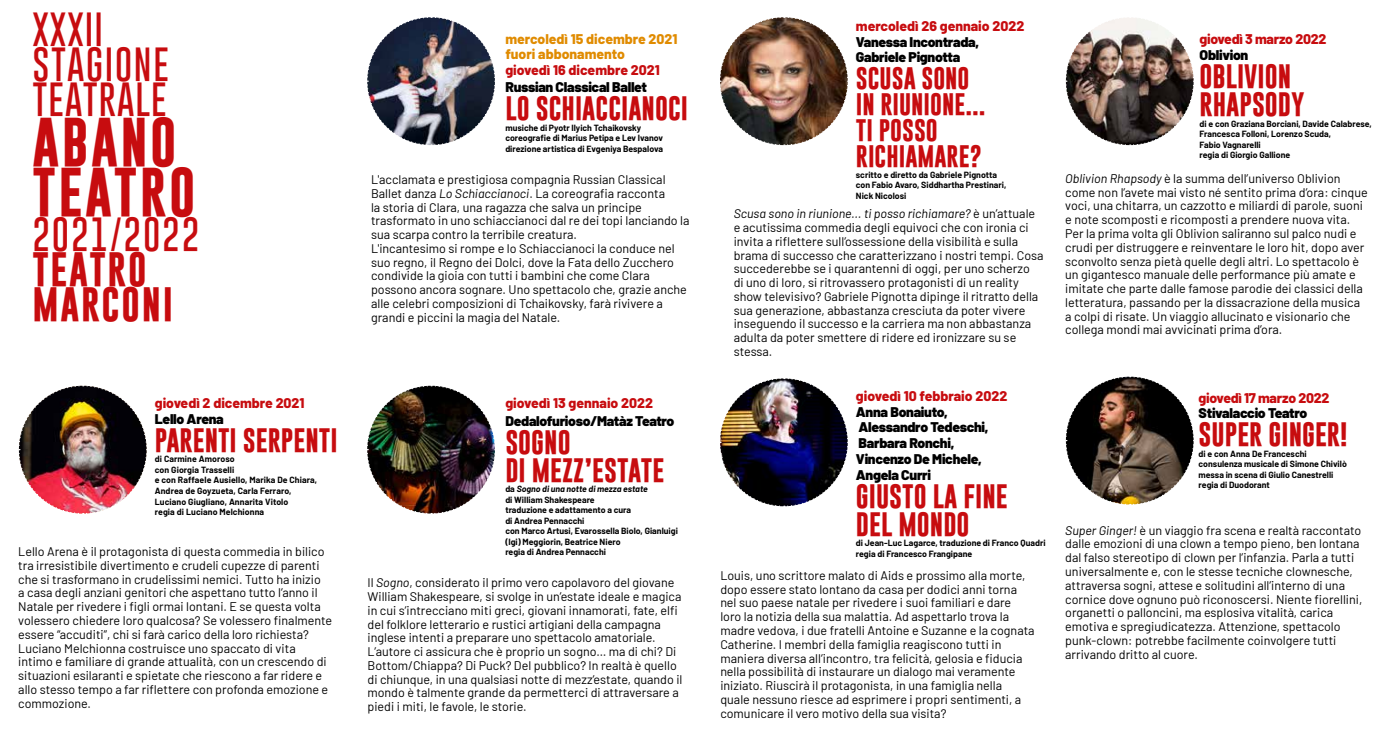
<style>
.page{position:relative;width:1386px;height:745px;background:#fff}
.page>*{position:absolute;margin:0;border:0;box-sizing:border-box;transform-origin:0 0}
.t1{font:700 49.88px/49.9px "Gobold";letter-spacing:.05em;color:#c70c0f}
.t2{font:100 34.88px/34.9px "Gobold";letter-spacing:.04em;color:#c70c0f}
.t3{font:700 34.88px/34.9px "Gobold";letter-spacing:.05em;color:#c70c0f}
.t4{font:700 24.5px/28px "Gobold";color:#c70c0f}
.t5{font:700 22.5px/26.2px "Gobold";color:#c70c0f}
.t6{font:900 14px/15.8px "Barlow";letter-spacing:-.02em;color:#000}
.t7{font:800 14px "Barlow";color:#c70c0f}
.t8{font:800 14px/15.1px "Barlow";color:#e08b00}
.t9{font:800 14px "Barlow";letter-spacing:-.02em;color:#c70c0f}
.t10{font:12.5px/13.8px "Barlow";color:#000}
.t11{font:700 8.75px/10.5px "Barlow";color:#000}
.s1{font-style:italic}
</style>
<div class="page">
<img style="left:18px;top:385px;width:129px;height:129px">
<img style="left:367px;top:17px;width:128px;height:128px">
<img style="left:367px;top:385px;width:128px;height:129px">
<img style="left:720px;top:378px;width:128px;height:129px">
<img style="left:720px;top:17px;width:128px;height:129px">
<svg style="left:1065px;top:17px;width:129px;height:129px"></svg>
<svg style="left:1065px;top:376px;width:129px;height:129px"></svg>
<h2 class="t2" style="left:32px;top:12px;width:138px">XXXII<br>STAGIONE<br>TEATRALE</h2>
<h1 class="t1" style="left:32px;top:117px;width:164px">ABANO<br>TEATRO</h1>
<h2 class="t2" style="left:32px;top:216px;width:168px">2021/2022</h2>
<h2 class="t3" style="left:32px;top:251px;width:142px">TEATRO<br>MARCONI</h2>
<p class="t7" style="left:155px;top:392px;width:151px">giovedì 2 dicembre 2021</p>
<p class="t6" style="left:155px;top:409px;width:70px">Lello Arena</p>
<h3 class="t4" style="left:155px;top:426px;width:184px">PARENTI SERPENTI</h3>
<p class="t11" style="left:155px;top:453px;width:164px">di Carmine Amoroso<br>con Giorgia Trasselli<br>e con Raffaele Ausiello, Marika De Chiara,<br>Andrea de Goyzueta, Carla Ferraro,<br>Luciano Giugliano, Annarita Vitolo<br>regia di Luciano Melchionna</p>
<p class="t10" style="left:18px;top:543px;width:315px">Lello Arena è il protagonista di questa commedia in bilico tra irresistibile divertimento e crudeli cupezze di parenti che si trasformano in crudelissimi nemici. Tutto ha inizio<br>a casa degli anziani genitori che aspettano tutto l’anno il Natale per rivedere i figli ormai lontani. E se questa volta volessero chiedere loro qualcosa? Se volessero finalmente essere “accuditi”, chi si farà carico della loro richiesta?<br>Luciano Melchionna costruisce uno spaccato di vita intimo e familiare di grande attualità, con un crescendo di situazioni esilaranti e spietate che riescono a far ridere e allo stesso tempo a far riflettere con profonda emozione e commozione.</p>
<p class="t8" style="left:505px;top:31px;width:174px">mercoledì 15 dicembre 2021 fuori abbonamento</p>
<p class="t7" style="left:505px;top:59px;width:156px">giovedì 16 dicembre 2021</p>
<p class="t6" style="left:505px;top:78px;width:143px">Russian Classical Ballet</p>
<h3 class="t4" style="left:505px;top:94px;width:184px">LO SCHIACCIANOCI</h3>
<p class="t11" style="left:505px;top:121px;width:159px">musiche di Pyotr Ilyich Tchaikovsky coreografie di Marius Petipa e Lev Ivanov direzione artistica di Evgeniya Bespalova</p>
<p class="t10" style="left:371px;top:171px;width:320px">L'acclamata e prestigiosa compagnia Russian Classical Ballet danza <span class="s1">Lo Schiaccianoci</span>. La coreografia racconta<br>la storia di Clara, una ragazza che salva un principe trasformato in uno schiaccianoci dal re dei topi lanciando la sua scarpa contro la terribile creatura.<br>L'incantesimo si rompe e lo Schiaccianoci la conduce nel suo regno, il Regno dei Dolci, dove la Fata dello Zucchero condivide la gioia con tutti i bambini che come Clara possono ancora sognare. Uno spettacolo che, grazie anche alle celebri composizioni di Tchaikovsky, farà rivivere a grandi e piccini la magia del Natale.</p>
<p class="t7" style="left:505px;top:392px;width:149px">giovedì 13 gennaio 2022</p>
<p class="t6" style="left:505px;top:411px;width:171px">Dedalofurioso/Matàz Teatro</p>
<h3 class="t4" style="left:505px;top:428px;width:160px">SOGNO<br>DI MEZZ’ESTATE</h3>
<p class="t11" style="left:505px;top:483px;width:174px">da <span class="s1">Sogno di una notte di mezza estate<br></span>di William Shakespeare<br>traduzione e adattamento a cura<br>di Andrea Pennacchi<br>con Marco Artusi, Evarossella Biolo, Gianluigi (Igi) Meggiorin, Beatrice Niero<br>regia di Andrea Pennacchi</p>
<p class="t7" style="left:856px;top:15px;width:170px">mercoledì 26 gennaio 2022</p>
<p class="t6" style="left:856px;top:33px;width:125px">Vanessa Incontrada,<br>Gabriele Pignotta</p>
<h3 class="t5" style="left:856px;top:65px;width:131px">SCUSA SONO<br>IN RIUNIONE...<br>TI POSSO<br>RICHIAMARE?</h3>
<p class="t11" style="left:856px;top:169px;width:152px">scritto e diretto da Gabriele Pignotta con Fabio Avaro, Siddhartha Prestinari,<br>Nick Nicolosi</p>
<p class="t10" style="left:733px;top:206px;width:311px"><span class="s1">Scusa sono in riunione... ti posso richiamare?</span> è un’attuale e acutissima commedia degli equivoci che con ironia ci invita a riflettere sull’ossessione della visibilità e sulla brama di successo che caratterizzano i nostri tempi. Cosa succederebbe se i quarantenni di oggi, per uno scherzo<br>di uno di loro, si ritrovassero protagonisti di un reality show televisivo? Gabriele Pignotta dipinge il ritratto della sua generazione, abbastanza cresciuta da poter vivere inseguendo il successo e la carriera ma non abbastanza adulta da poter smettere di ridere ed ironizzare su se stessa.</p>
<p class="t7" style="left:856px;top:385px;width:153px">giovedì 10 febbraio 2022</p>
<p class="t6" style="left:856px;top:402px;width:134px">Anna Bonaiuto,<br>Alessandro Tedeschi,<br>Barbara Ronchi,<br>Vincenzo De Michele,<br>Angela Curri</p>
<h3 class="t4" style="left:856px;top:481px;width:153px">GIUSTO LA FINE<br>DEL MONDO</h3>
<p class="t11" style="left:856px;top:537px;width:191px">di Jean-Luc Lagarce, traduzione di Franco Quadri regia di Francesco Frangipane</p>
<p class="t10" style="left:367px;top:574px;width:316px">Il <span class="s1">Sogno</span>, considerato il primo vero capolavoro del giovane William Shakespeare, si svolge in un’estate ideale e magica in cui s’intrecciano miti greci, giovani innamorati, fate, elfi del folklore letterario e rustici artigiani della campagna inglese intenti a preparare uno spettacolo amatoriale.<br>L’autore ci assicura che è proprio un sogno… ma di chi? Di Bottom/Chiappa? Di Puck? Del pubblico? In realtà è quello di chiunque, in una qualsiasi notte di mezz’estate, quando il mondo è talmente grande da permetterci di attraversare a piedi i miti, le favole, le storie.</p>
<p class="t10" style="left:720px;top:567px;width:316px">Louis, uno scrittore malato di Aids e prossimo alla morte, dopo essere stato lontano da casa per dodici anni torna nel suo paese natale per rivedere i suoi familiari e dare loro la notizia della sua malattia. Ad aspettarlo trova la madre vedova, i due fratelli Antoine e Suzanne e la cognata Catherine. I membri della famiglia reagiscono tutti in maniera diversa all’incontro, tra felicità, gelosia e fiducia nella possibilità di instaurare un dialogo mai veramente iniziato. Riuscirà il protagonista, in una famiglia nella quale nessuno riesce ad esprimere i propri sentimenti, a comunicare il vero motivo della sua visita?</p>
<p class="t9" style="left:1199px;top:29px;width:128px">giovedì 3 marzo 2022</p>
<p class="t6" style="left:1199px;top:46px;width:50px">Oblivion</p>
<h3 class="t4" style="left:1199px;top:62px;width:107px">OBLIVION<br>RHAPSODY</h3>
<p class="t11" style="left:1199px;top:117px;width:174px">di e con Graziana Borciani, Davide Calabrese,<br>Francesca Folloni, Lorenzo Scuda,<br>Fabio Vagnarelli<br>regia di Giorgio Gallione</p>
<p class="t10" style="left:1065px;top:170px;width:304px"><span class="s1">Oblivion Rhapsody</span> è la summa dell’universo Oblivion come non l’avete mai visto né sentito prima d’ora: cinque voci, una chitarra, un cazzotto e miliardi di parole, suoni e note scomposti e ricomposti a prendere nuova vita.<br>Per la prima volta gli Oblivion saliranno sul palco nudi e crudi per distruggere e reinventare le loro hit, dopo aver sconvolto senza pietà quelle degli altri. Lo spettacolo è un gigantesco manuale delle performance più amate e imitate che parte dalle famose parodie dei classici della letteratura, passando per la dissacrazione della musica a colpi di risate. Un viaggio allucinato e visionario che collega mondi mai avvicinati prima d’ora.</p>
<p class="t9" style="left:1198px;top:387px;width:132px">giovedì 17 marzo 2022</p>
<p class="t6" style="left:1198px;top:404px;width:110px">Stivalaccio Teatro</p>
<h3 class="t4" style="left:1198px;top:420px;width:150px">SUPER GINGER!</h3>
<p class="t11" style="left:1198px;top:447px;width:150px">di e con Anna De Franceschi consulenza musicale di Simone Chivilò messa in scena di Giulio Canestrelli regia di Duodorant</p>
<p class="t10" style="left:1065px;top:522px;width:298px"><span class="s1">Super Ginger!</span> è un viaggio fra scena e realtà raccontato dalle emozioni di una clown a tempo pieno, ben lontana dal falso stereotipo di clown per l’infanzia. Parla a tutti universalmente e, con le stesse tecniche clownesche, attraversa sogni, attese e solitudini all’interno di una cornice dove ognuno può riconoscersi. Niente fiorellini, organetti o palloncini, ma esplosiva vitalità, carica emotiva e spregiudicatezza. Attenzione, spettacolo punk-clown: potrebbe facilmente coinvolgere tutti arrivando dritto al cuore.</p>
</div>
